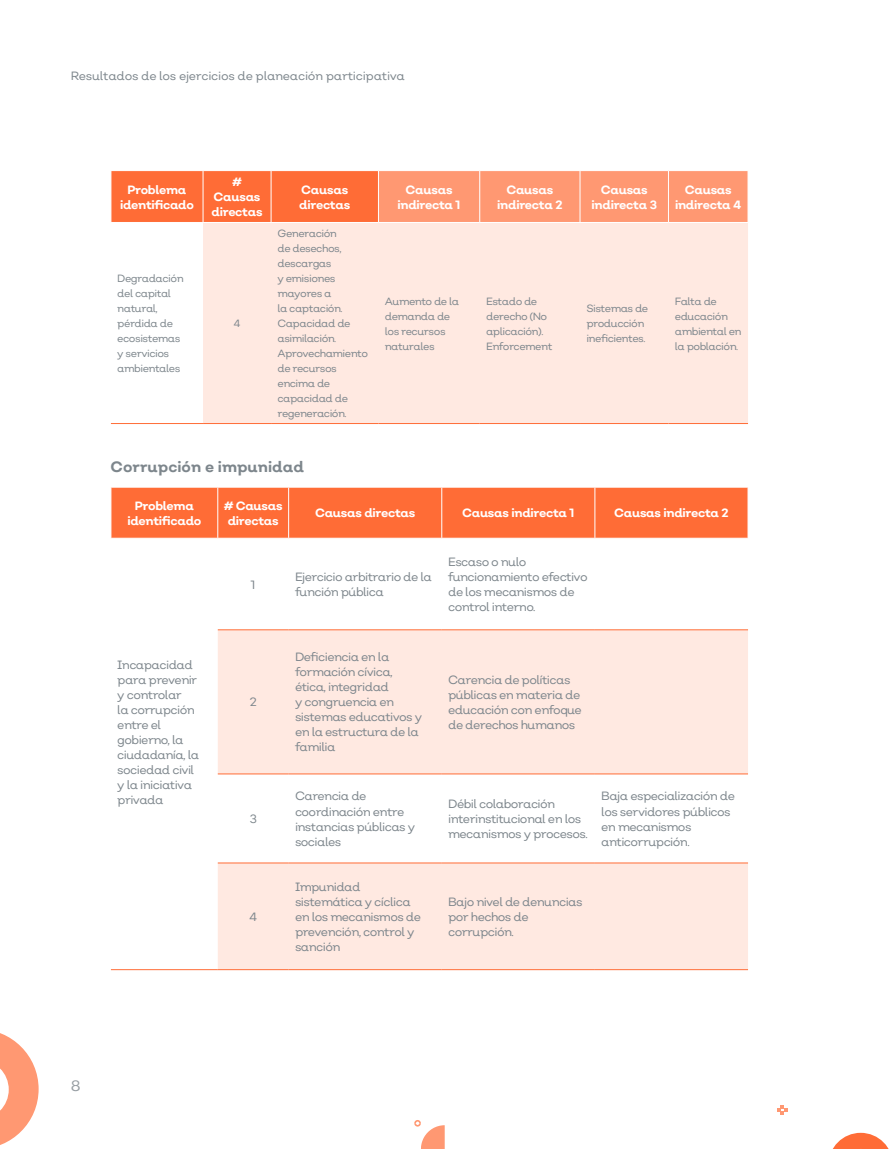
<style>
.page{position:relative;width:893px;height:1149px;background:#fff}
.page>*{position:absolute;margin:0;border:0;box-sizing:border-box;transform-origin:0 0}
.t1{font:700 15px "Nutmeg";color:#7d868c}
.t2{font:15px "Nutmeg Headline";color:#979ea3}
.t3{font:12px/15px "Nutmeg";letter-spacing:-.05em;color:#7d868c}
.t4{font:700 12px/15px "Nutmeg";letter-spacing:-.025em;color:#fff;text-align:center}
.t5{font:12px "Nutmeg";letter-spacing:-.025em;color:#7d868c}
.t6{font:10.5px/15px "Nutmeg";letter-spacing:-.05em;color:#7d868c}
</style>
<div class="page">
<svg style="left:833px;top:1132px;width:55px;height:16px"></svg>
<svg style="left:0;top:1033px;width:39px;height:112px"></svg>
<svg style="left:414px;top:1120px;width:31px;height:28px"></svg>
<svg style="left:777px;top:1105px;width:10px;height:9px"></svg>
<svg style="left:112px;top:171px;width:636px;height:51px;background:#ff8659"></svg>
<div style="left:203px;top:223px;width:545px;height:200px;background:#ffe9e1"></div>
<hr style="left:203px;top:171px;width:1px;height:51px;background:#fff">
<hr style="left:271px;top:171px;width:1px;height:51px;background:#fff">
<hr style="left:378px;top:171px;width:1px;height:51px;background:#fff">
<hr style="left:479px;top:171px;width:1px;height:51px;background:#fff">
<hr style="left:580px;top:171px;width:1px;height:51px;background:#fff">
<hr style="left:668px;top:171px;width:1px;height:51px;background:#fff">
<hr style="left:111px;top:423px;width:92px;height:1px;background:#ff6c36">
<hr style="left:203px;top:423px;width:68px;height:1px;background:#ff6c36">
<hr style="left:271px;top:423px;width:107px;height:1px;background:#ff6c36">
<hr style="left:378px;top:423px;width:102px;height:1px;background:#ff6c36">
<hr style="left:480px;top:423px;width:100px;height:1px;background:#ff6c36">
<hr style="left:580px;top:423px;width:88px;height:1px;background:#ff6c36">
<hr style="left:668px;top:423px;width:80px;height:1px;background:#ff6c36">
<div style="left:112px;top:487px;width:636px;height:50px;background:#ff6c36"></div>
<svg style="left:218px;top:630px;width:530px;height:339px;fill:#ffe9e1"></svg>
<hr style="left:217px;top:487px;width:1px;height:50px;background:#fff">
<hr style="left:288px;top:487px;width:1px;height:50px;background:#fff">
<hr style="left:441px;top:487px;width:1px;height:50px;background:#fff">
<hr style="left:594px;top:487px;width:1px;height:50px;background:#fff">
<hr style="left:218px;top:629px;width:71px;height:1px;background:#ff6c36">
<hr style="left:289px;top:629px;width:153px;height:1px;background:#ff6c36">
<hr style="left:442px;top:629px;width:153px;height:1px;background:#ff6c36">
<hr style="left:595px;top:629px;width:153px;height:1px;background:#ff6c36">
<hr style="left:218px;top:773px;width:71px;height:1px;background:#ff6c36">
<hr style="left:289px;top:773px;width:153px;height:1px;background:#ff6c36">
<hr style="left:442px;top:773px;width:153px;height:1px;background:#ff6c36">
<hr style="left:595px;top:773px;width:153px;height:1px;background:#ff6c36">
<hr style="left:218px;top:862px;width:71px;height:1px;background:#ff6c36">
<hr style="left:289px;top:862px;width:153px;height:1px;background:#ff6c36">
<hr style="left:442px;top:862px;width:153px;height:1px;background:#ff6c36">
<hr style="left:595px;top:862px;width:153px;height:1px;background:#ff6c36">
<hr style="left:111px;top:969px;width:107px;height:1px;background:#ff6c36">
<hr style="left:218px;top:969px;width:71px;height:1px;background:#ff6c36">
<hr style="left:289px;top:969px;width:153px;height:1px;background:#ff6c36">
<hr style="left:442px;top:969px;width:153px;height:1px;background:#ff6c36">
<hr style="left:595px;top:969px;width:153px;height:1px;background:#ff6c36">
<p class="t5" style="left:71px;top:71px;width:336px">Resultados de los ejercicios de planeación participativa</p>
<p class="t4" style="left:120px;top:183px;width:76px">Problema identificado</p>
<p class="t4" style="left:212px;top:175px;width:53px">#<br>Causas directas</p>
<p class="t4" style="left:299px;top:183px;width:53px;text-align:left">Causas directas</p>
<p class="t4" style="left:398px;top:183px;width:65px">Causas indirecta 1</p>
<p class="t4" style="left:497px;top:183px;width:67px">Causas indirecta 2</p>
<p class="t4" style="left:592px;top:183px;width:67px">Causas indirecta 3</p>
<p class="t4" style="left:675px;top:183px;width:68px">Causas indirecta 4</p>
<p class="t6" style="left:117px;top:272px;width:68px">Degradación del capital natural, pérdida de ecosistemas y servicios ambientales</p>
<p class="t6" style="left:234px;top:317px;width:9px">4</p>
<p class="t6" style="left:277px;top:227px;width:92px">Generación<br>de desechos, descargas<br>y emisiones mayores a<br>la captación.<br>Capacidad de asimilación.<br>Aprovechamiento de recursos encima de capacidad de regeneración.</p>
<p class="t6" style="left:385px;top:294px;width:76px">Aumento de la demanda de los recursos naturales</p>
<p class="t6" style="left:486px;top:294px;width:68px">Estado de derecho (No aplicación).<br>Enforcement</p>
<p class="t6" style="left:586px;top:302px;width:63px">Sistemas de producción ineficientes.</p>
<p class="t6" style="left:675px;top:294px;width:68px">Falta de educación ambiental en la población.</p>
<p class="t1" style="left:111px;top:461px;width:195px">Corrupción e impunidad</p>
<p class="t4" style="left:127px;top:499px;width:76px">Problema identificado</p>
<p class="t4" style="left:224px;top:499px;width:60px"># Causas directas</p>
<p class="t4" style="left:315px;top:506px;width:102px">Causas directas</p>
<p class="t4" style="left:462px;top:506px;width:114px">Causas indirecta 1</p>
<p class="t4" style="left:614px;top:506px;width:116px">Causas indirecta 2</p>
<p class="t3" style="left:117px;top:657px;width:84px">Incapacidad para prevenir y controlar<br>la corrupción entre el gobierno, la ciudadanía, la sociedad civil y la iniciativa privada</p>
<p class="t3" style="left:251px;top:578px;width:6px">1</p>
<p class="t3" style="left:295px;top:570px;width:138px">Ejercicio arbitrario de la función pública</p>
<p class="t3" style="left:250px;top:695px;width:9px">2</p>
<p class="t3" style="left:295px;top:650px;width:129px">Deficiencia en la formación cívica, ética, integridad<br>y congruencia en sistemas educativos y en la estructura de la familia</p>
<p class="t3" style="left:448px;top:555px;width:141px">Escaso o nulo funcionamiento efectivo de los mecanismos de control interno.</p>
<p class="t3" style="left:448px;top:673px;width:135px">Carencia de políticas públicas en materia de educación con enfoque de derechos humanos</p>
<p class="t3" style="left:250px;top:812px;width:9px">3</p>
<p class="t3" style="left:249px;top:910px;width:10px">4</p>
<p class="t3" style="left:295px;top:789px;width:122px">Carencia de coordinación entre instancias públicas y sociales</p>
<p class="t3" style="left:448px;top:797px;width:141px">Débil colaboración interinstitucional en los mecanismos y procesos.</p>
<p class="t3" style="left:601px;top:789px;width:135px">Baja especialización de los servidores públicos en mecanismos anticorrupción.</p>
<p class="t3" style="left:295px;top:880px;width:128px">Impunidad sistemática y cíclica en los mecanismos de prevención, control y sanción</p>
<p class="t3" style="left:448px;top:895px;width:136px">Bajo nivel de denuncias por hechos de corrupción.</p>
<p class="t2" style="left:71px;top:1078px;width:11px">8</p>
</div>
